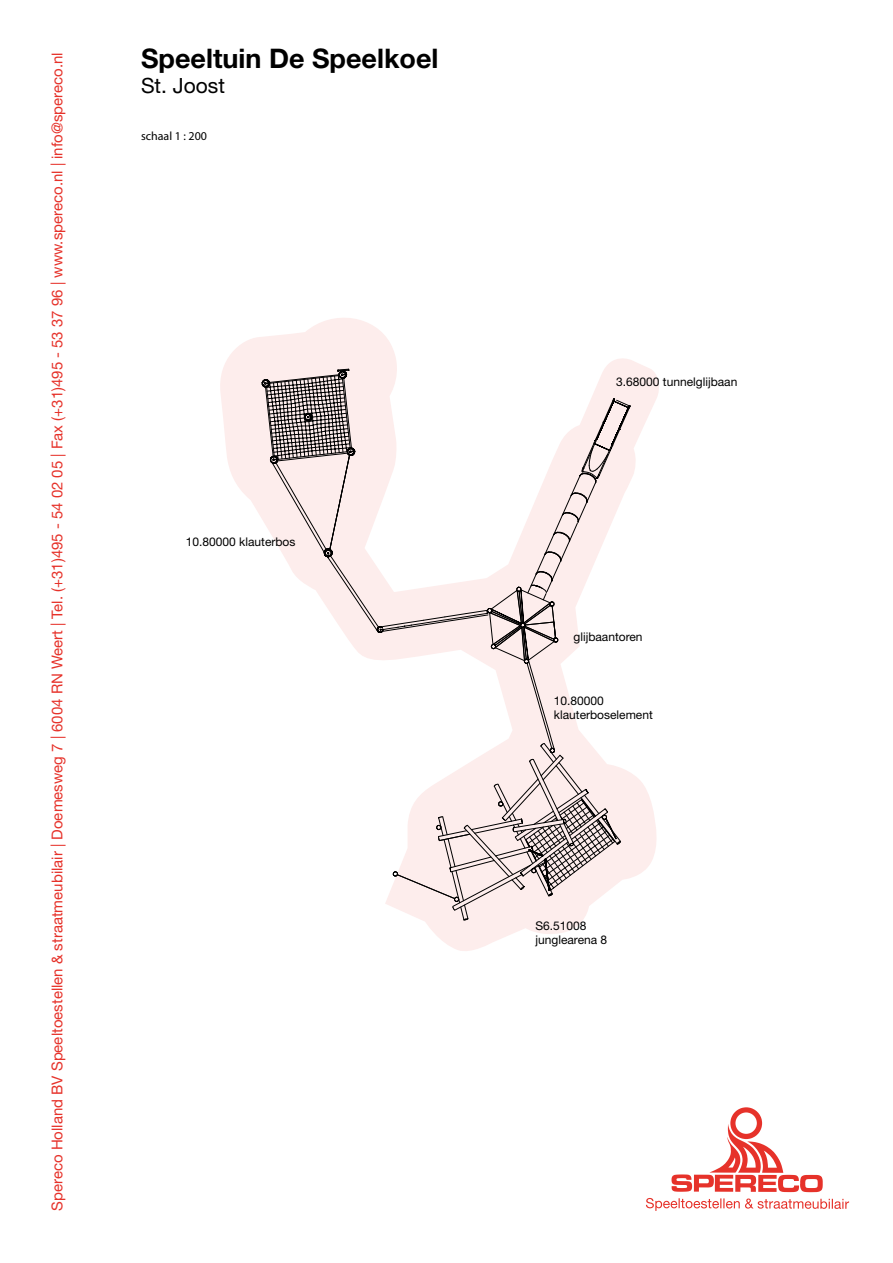
<style>
.page{position:relative;width:893px;height:1263px;background:#fff}
.page>*{position:absolute;margin:0;border:0;box-sizing:border-box;transform-origin:0 0}
.t1{font:700 27px "Helvetica Neue LT Std";color:#000}
.t2{font:21px "Helvetica Neue LT Std";color:#000}
.t3{font:15px "Helvetica Neue LT Std";color:#e6322a}
.t4{font:12px/14.4px "Helvetica Neue LT Std";color:#000}
.t5{font:12px "Myriad Pro";color:#000}
</style>
<div class="page">
<svg style="left:220px;top:342px;width:439px;height:609px"></svg>
<svg style="left:671px;top:1107px;width:152px;height:85px"></svg>
<svg style="left:646px;top:1198px;width:203px;height:13px"></svg>
<svg style="left:245px;top:318px;width:390px;height:603px"></svg>
<p class="t3" style="left:48px;top:1210px;width:1159px;rotate:-90deg">Spereco Holland BV Speeltoestellen &amp; straatmeubilair | Doemesweg 7 | 6004 RN Weert | Tel. (+31)495 - 54 02 05 | Fax (+31)495 - 53 37 96 | www.spereco.nl | info@spereco.nl</p>
<h1 class="t1" style="left:141px;top:41px;width:299px">Speeltuin De Speelkoel</h1>
<h2 class="t2" style="left:141px;top:73px;width:86px">St. Joost</h2>
<p class="t5" style="left:141px;top:128px;width:67px">schaal 1 : 200</p>
<p class="t4" style="left:186px;top:535px;width:111px">10.80000 klauterbos</p>
<p class="t4" style="left:616px;top:375px;width:123px">3.68000 tunnelglijbaan</p>
<p class="t4" style="left:573px;top:629px;width:71px">glijbaantoren</p>
<p class="t4" style="left:554px;top:693px;width:100px">10.80000 klauterboselement</p>
<p class="t4" style="left:535px;top:918px;width:73px">S6.51008 junglearena 8</p>
</div>
